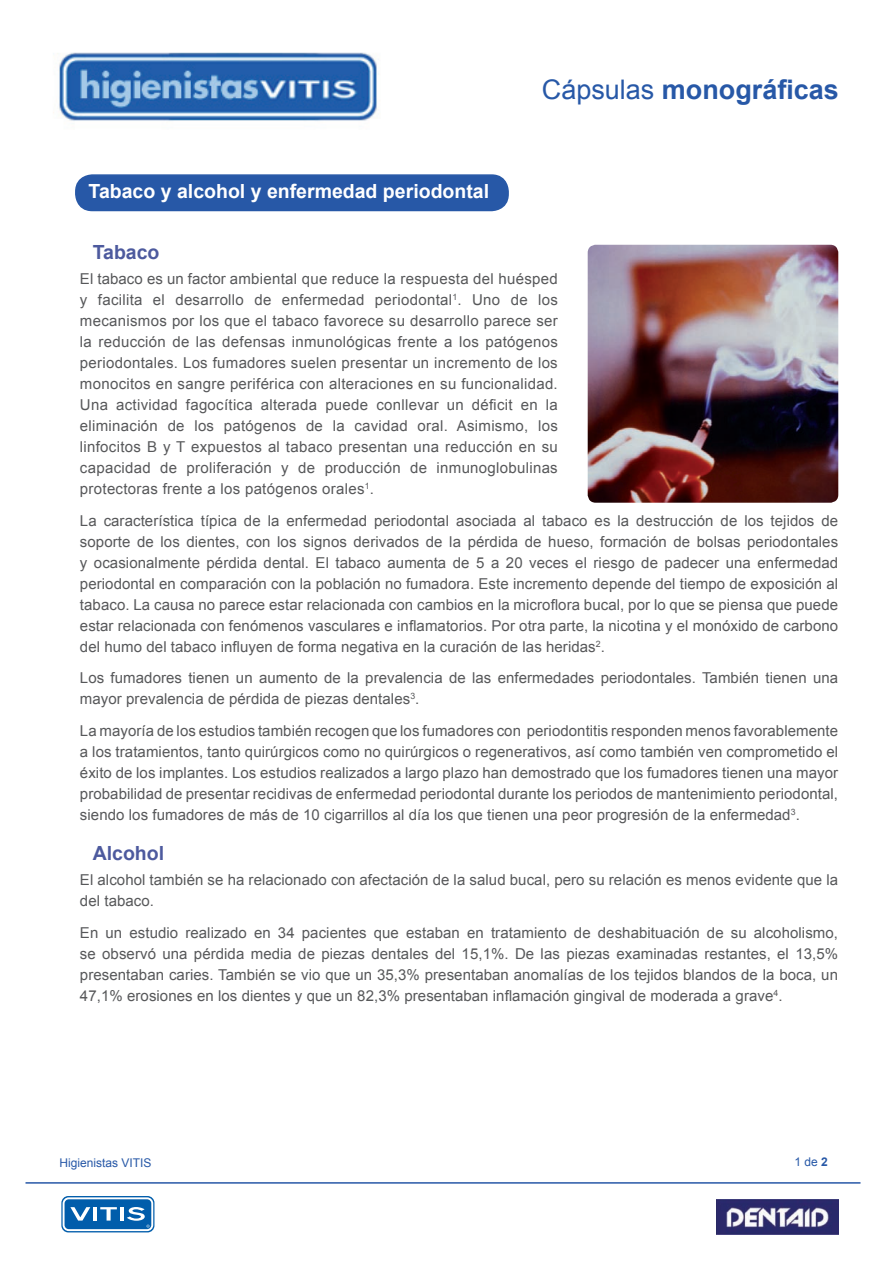
<style>
.page{position:relative;width:893px;height:1263px;background:#fff}
.page>*{position:absolute;margin:0;border:0;box-sizing:border-box;transform-origin:0 0}
.t1{font:700 27px "Arial";color:#2758a7}
.t2{font:700 19.5px "Arial";color:#fff}
.t3{font:700 19.5px "Arial";color:#4d5a9e}
.t4{font:15px/21px "Arial";letter-spacing:.005em;color:#57585a;text-align:justify}
.t5{font:12px "Arial";color:#2758a7}
.s1{font-weight:400}
.s2{font-weight:700}
</style>
<div class="page">
<img style="left:716px;top:1199px;width:123px;height:36px">
<hr style="left:26px;top:1182px;width:834px;height:2px;background:#2758a7">
<img style="left:53px;top:52px;width:326px;height:69px">
<svg style="left:61px;top:1196px;width:93px;height:36px"></svg>
<svg style="left:63px;top:1197px;width:90px;height:34px"></svg>
<div style="left:76px;top:175px;width:432px;height:35px;background:#2758a7;border-radius:16px"></div>
<div style="left:75px;top:174px;width:434px;height:37px;border:2px solid #2758a7;border-radius:16px"></div>
<img style="left:588px;top:245px;width:250px;height:258px">
<h2 class="t2" style="left:89px;top:179px;width:402px">Tabaco y alcohol y enfermedad periodontal</h2>
<h1 class="t1" style="left:542px;top:72px;width:299px"><span class="s1">Cápsulas</span> monográficas</h1>
<h2 class="t3" style="left:93px;top:239px;width:68px">Tabaco</h2>
<p class="t4" style="left:80px;top:269px;width:479px">El tabaco es un factor ambiental que reduce la respuesta del huésped y facilita el desarrollo de enfermedad periodontal<sup>1</sup>. Uno de los mecanismos por los que el tabaco favorece su desarrollo parece ser la reducción de las defensas inmunológicas frente a los patógenos periodontales. Los fumadores suelen presentar un incremento de los monocitos en sangre periférica con alteraciones en su funcionalidad.<br>Una actividad fagocítica alterada puede conllevar un déficit en la eliminación de los patógenos de la cavidad oral. Asimismo, los linfocitos B y T expuestos al tabaco presentan una reducción en su capacidad de proliferación y de producción de inmunoglobulinas protectoras frente a los patógenos orales<sup>1</sup>.</p>
<p class="t4" style="left:80px;top:510px;width:760px">La característica típica de la enfermedad periodontal asociada al tabaco es la destrucción de los tejidos de soporte de los dientes, con los signos derivados de la pérdida de hueso, formación de bolsas periodontales y ocasionalmente pérdida dental. El tabaco aumenta de 5 a 20 veces el riesgo de padecer una enfermedad periodontal en comparación con la población no fumadora. Este incremento depende del tiempo de exposición al tabaco. La causa no parece estar relacionada con cambios en la microflora bucal, por lo que se piensa que puede estar relacionada con fenómenos vasculares e inflamatorios. Por otra parte, la nicotina y el monóxido de carbono del humo del tabaco influyen de forma negativa en la curación de las heridas<sup>2</sup>.</p>
<p class="t4" style="left:80px;top:668px;width:760px">Los fumadores tienen un aumento de la prevalencia de las enfermedades periodontales. También tienen una mayor prevalencia de pérdida de piezas dentales<sup>3</sup>.</p>
<p class="t4" style="left:80px;top:720px;width:760px">La mayoría de los estudios también recogen que los fumadores con periodontitis responden menos favorablemente a los tratamientos, tanto quirúrgicos como no quirúrgicos o regenerativos, así como también ven comprometido el éxito de los implantes. Los estudios realizados a largo plazo han demostrado que los fumadores tienen una mayor probabilidad de presentar recidivas de enfermedad periodontal durante los periodos de mantenimiento periodontal, siendo los fumadores de más de 10 cigarrillos al día los que tienen una peor progresión de la enfermedad<sup>3</sup>.</p>
<h2 class="t3" style="left:93px;top:840px;width:73px">Alcohol</h2>
<p class="t4" style="left:80px;top:869px;width:760px">El alcohol también se ha relacionado con afectación de la salud bucal, pero su relación es menos evidente que la del tabaco.</p>
<p class="t4" style="left:80px;top:922px;width:760px">En un estudio realizado en 34 pacientes que estaban en tratamiento de deshabituación de su alcoholismo, se observó una pérdida media de piezas dentales del 15,1%. De las piezas examinadas restantes, el 13,5% presentaban caries. También se vio que un 35,3% presentaban anomalías de los tejidos blandos de la boca, un 47,1% erosiones en los dientes y que un 82,3% presentaban inflamación gingival de moderada a grave<sup>4</sup>.</p>
<p class="t5" style="left:60px;top:1154px;width:94px">Higienistas VITIS</p>
<p class="t5" style="left:794px;top:1154px;width:35px">1 de <span class="s2">2</span></p>
</div>
